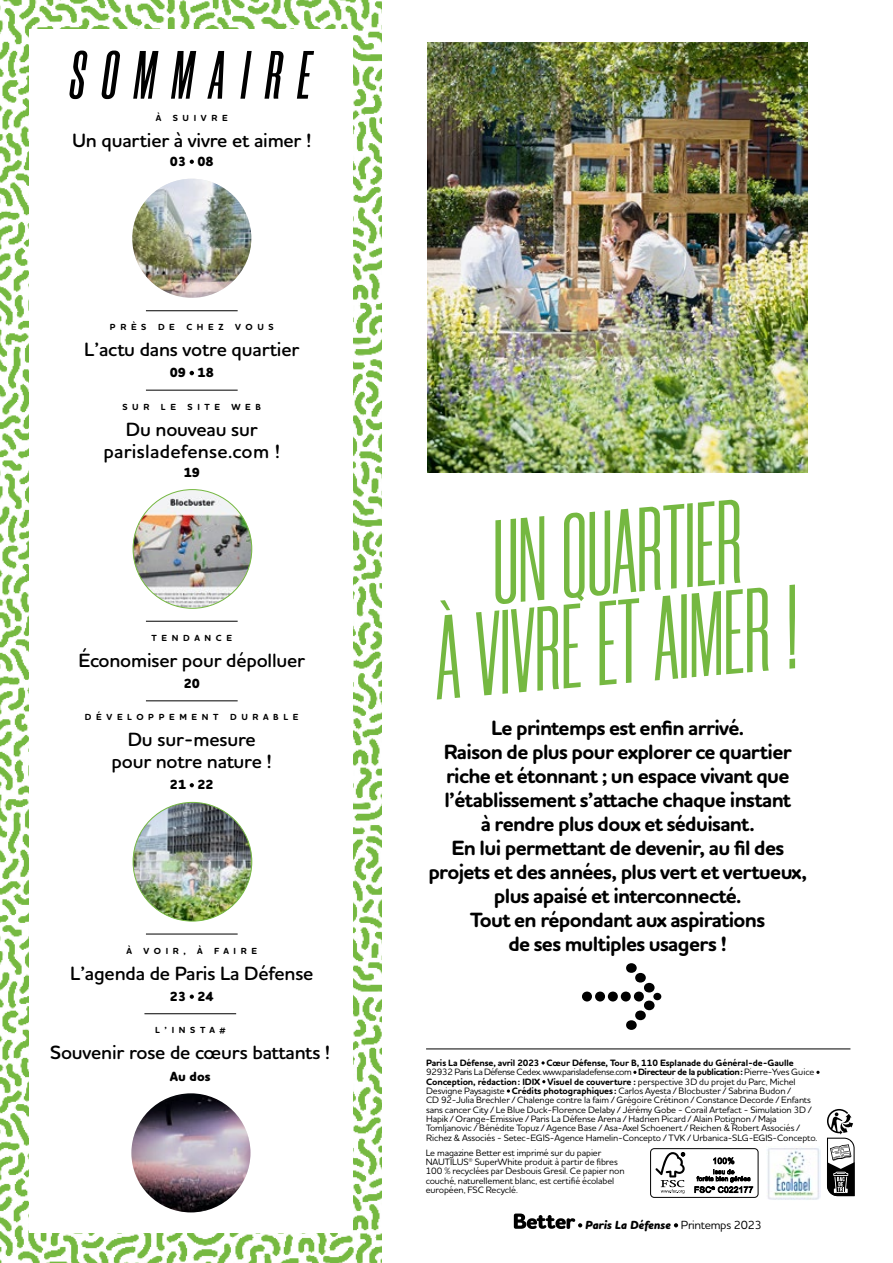
<style>
.page{position:relative;width:893px;height:1263px;background:#fff}
.page>*{position:absolute;margin:0;border:0;box-sizing:border-box;transform-origin:0 0}
.t1{font:119.25px/90px "Morganite";color:#75b841;text-align:center}
.t2{font:700 21px/24px "Houschka Rounded";letter-spacing:-.03em;color:#000;text-align:center}
.t3{font:600 19.5px/21.8px "Houschka Rounded";letter-spacing:-.01em;color:#000;text-align:center}
.t4{font:600 19.5px/21.8px "Houschka Rounded";letter-spacing:.01em;color:#000;text-align:center}
.t5{font:800 13.5px "Houschka Rounded";color:#000}
.t6{font:italic 800 12px "Houschka Rounded";letter-spacing:-.02em;color:#000}
.t7{font:500 9.3px/9.3px "Houschka Rounded";letter-spacing:-.01em;color:#000}
.t8{font:700 9px "Houschka Rounded";letter-spacing:.515em;color:#000}
.s1{font-weight:700}
.s2{font-weight:500;font-style:normal}
</style>
<div class="page">
<img style="left:0;top:0;width:381px;height:1263px">
<div style="left:30px;top:30px;width:323px;height:1203px;background:#fff"></div>
<hr style="left:426px;top:1048px;width:424px;height:1px;background:#000">
<hr style="left:146px;top:310px;width:92px;height:1px;background:#000">
<svg style="left:190px;top:160px;width:4px;height:4px"></svg>
<svg style="left:190px;top:371px;width:4px;height:4px"></svg>
<hr style="left:146px;top:621px;width:92px;height:1px;background:#000">
<hr style="left:146px;top:390px;width:92px;height:1px;background:#000">
<img style="left:133px;top:490px;width:119px;height:118px;border-radius:59px">
<img style="left:133px;top:802px;width:119px;height:119px;border-radius:59px">
<hr style="left:146px;top:701px;width:92px;height:1px;background:#000">
<svg style="left:190px;top:783px;width:4px;height:4px"></svg>
<hr style="left:144px;top:1013px;width:92px;height:1px;background:#000">
<img style="left:131px;top:1093px;width:119px;height:119px;border-radius:60px">
<hr style="left:146px;top:934px;width:92px;height:1px;background:#000">
<svg style="left:190px;top:994px;width:4px;height:5px"></svg>
<img style="left:132px;top:179px;width:119px;height:119px;border-radius:60px">
<svg style="left:69px;top:51px;width:245px;height:48px"></svg>
<svg style="left:514px;top:1213px;width:68px;height:16px"></svg>
<svg style="left:674px;top:1223px;width:4px;height:4px"></svg>
<svg style="left:816px;top:1071px;width:4px;height:3px"></svg>
<svg style="left:507px;top:1089px;width:3px;height:4px"></svg>
<div style="left:650px;top:1148px;width:108px;height:49px;border:1px solid #000;border-radius:4px"></div>
<svg style="left:655px;top:1152px;width:30px;height:41px"></svg>
<svg style="left:694px;top:1157px;width:59px;height:36px"></svg>
<img style="left:767px;top:1148px;width:53px;height:52px">
<img style="left:427px;top:43px;width:381px;height:429px">
<svg style="left:582px;top:963px;width:79px;height:67px"></svg>
<svg style="left:827px;top:1109px;width:28px;height:88px"></svg>
<p class="t8" style="left:156px;top:112px;width:7px">À</p>
<p class="t8" style="left:173px;top:112px;width:56px">SUIVRE</p>
<h3 class="t3" style="left:72px;top:129px;width:241px">Un quartier à vivre et aimer !</h3>
<h3 class="t5" style="left:170px;top:153px;width:45px">03 08</h3>
<p class="t8" style="left:110px;top:321px;width:38px">PRÈS</p>
<p class="t8" style="left:158px;top:321px;width:18px">D E</p>
<p class="t8" style="left:186px;top:321px;width:39px">CHEZ</p>
<p class="t8" style="left:235px;top:321px;width:40px">VOUS</p>
<h3 class="t3" style="left:84px;top:338px;width:217px">L’actu dans votre quartier</h3>
<h3 class="t5" style="left:170px;top:364px;width:45px">09 18</h3>
<p class="t8" style="left:122px;top:401px;width:29px">SUR</p>
<p class="t8" style="left:161px;top:401px;width:17px">L E</p>
<p class="t8" style="left:188px;top:401px;width:34px">SITE</p>
<p class="t8" style="left:232px;top:401px;width:31px">WEB</p>
<h3 class="t4" style="left:103px;top:418px;width:178px">Du nouveau sur parisladefense.com !</h3>
<h3 class="t5" style="left:184px;top:463px;width:18px">19</h3>
<p class="t8" style="left:152px;top:632px;width:82px">TENDANCE</p>
<h3 class="t3" style="left:79px;top:649px;width:228px">Économiser pour dépolluer</h3>
<h3 class="t5" style="left:184px;top:675px;width:18px">20</h3>
<p class="t8" style="left:85px;top:712px;width:135px">DÉVELOPPEMENT</p>
<p class="t8" style="left:230px;top:712px;width:70px">DURABLE</p>
<h3 class="t3" style="left:112px;top:729px;width:162px">Du sur-mesure pour notre nature !</h3>
<h3 class="t5" style="left:170px;top:776px;width:45px">21 22</h3>
<p class="t8" style="left:126px;top:945px;width:7px">À</p>
<p class="t8" style="left:143px;top:945px;width:44px">VOIR,</p>
<p class="t8" style="left:197px;top:945px;width:7px">À</p>
<p class="t8" style="left:214px;top:945px;width:44px">FAIRE</p>
<h3 class="t3" style="left:70px;top:962px;width:245px">L’agenda de Paris La Défense</h3>
<h3 class="t5" style="left:170px;top:988px;width:45px">23 24</h3>
<p class="t8" style="left:155px;top:1024px;width:72px">L’INSTA#</p>
<h3 class="t3" style="left:50px;top:1042px;width:282px">Souvenir rose de cœurs battants !</h3>
<h3 class="t5" style="left:170px;top:1067px;width:42px">Au dos</h3>
<h1 class="t1" style="left:421px;top:525px;width:365px;rotate:-5deg">UN QUARTIER<br>À VIVRE ET AIMER !</h1>
<p class="t2" style="left:428px;top:716px;width:380px">Le printemps est enfin arrivé.<br>Raison de plus pour explorer ce quartier riche et étonnant ; un espace vivant que l’établissement s’attache chaque instant<br>à rendre plus doux et séduisant.<br>En lui permettant de devenir, au fil des projets et des années, plus vert et vertueux, plus apaisé et interconnecté.<br>Tout en répondant aux aspirations<br>de ses multiples usagers !</p>
<p class="t7" style="left:426px;top:1058px;width:393px"><span class="s1">Paris La Défense, avril 2023 Cœur Défense, Tour B, 110 Esplanade du Général-de-Gaulle </span>92932 Paris La Défense Cedex. www.parisladefense.com <span class="s1">Directeur de la publication:</span> Pierre-Yves Guice <span class="s1">Conception, rédaction: IDIX Visuel de couverture :</span> perspective 3D du projet du Parc, Michel Desvigne Paysagiste <span class="s1">Crédits photographiques :</span> Carlos Ayesta / Blocbuster / Sabrina Budon /<br>CD 92-Julia Brechler / Chalenge contre la faim / Grégoire Crétinon / Constance Decorde / Enfants sans cancer City / Le Blue Duck-Florence Delaby / Jérémy Gobe - Corail Artefact - Simulation 3D / Hapik / Orange-Emissive / Paris La Défense Arena / Hadrien Picard / Alain Potignon / Maja Tomljanovic / Bénédite Topuz / Agence Base / Asa-Axel Schoenert / Reichen &amp; Robert Associés / Richez &amp; Associés - Setec-EGIS-Agence Hamelin-Concepto / TVK / Urbanica-SLG-EGIS-Concepto.</p>
<p class="t7" style="left:426px;top:1147px;width:200px">Le magazine Better est imprimé sur du papier NAUTILUS® SuperWhite produit à partir de fibres 100 % recyclées par Desbouis Gresil. Ce papier non couché, naturellement blanc, est certifié écolabel européen, FSC Recyclé.</p>
<p class="t6" style="left:585px;top:1217px;width:178px">Paris La Défense <span class="s2">Printemps 2023</span></p>
</div>
